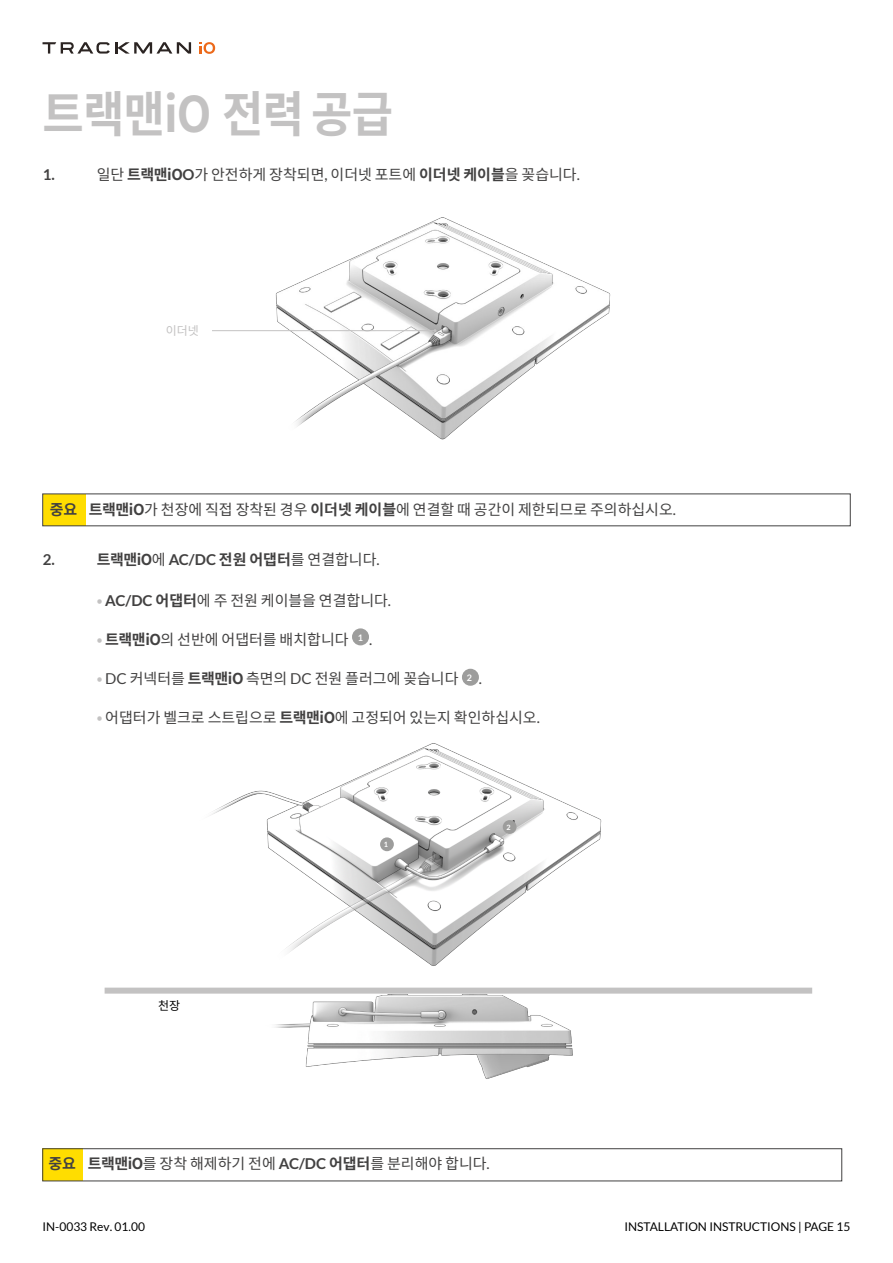
<style>
.page{position:relative;width:893px;height:1263px;background:#fff}
.page>*{position:absolute;margin:0;border:0;box-sizing:border-box;transform-origin:0 0}
.t1{font:700 49.05px "Noto Sans KR";letter-spacing:-.02em;color:#c3c2c2;scale:.92 1}
.t2{font:15px "Noto Sans KR";color:#424141}
.t3{font:700 15px "Noto Sans KR";letter-spacing:-.03em;color:#424141}
.t4{font:700 15px "Lato";color:#424141}
.t5{font:12px "Lato";color:#000}
.t6{font:12px "Lato";color:#000}
.t7{font:12px "Noto Sans KR";color:#c3c2c2}
.t8{font:12px "Noto Sans KR";color:#000}
.t9{font:700 7.35px "Lato";color:#fff}
.s1{font-weight:700}
.s2{font-family:"Lato";font-weight:700}
.s3{font-family:"Lato"}
.s4{font-weight:400}
.s5{font-family:"Lato";font-weight:400}
.s6{font-weight:700;color:#c3c2c2}
</style>
<div class="page">
<svg style="left:43px;top:42px;width:148px;height:12px"></svg>
<svg style="left:200px;top:42px;width:15px;height:12px"></svg>
<img style="left:211px;top:743px;width:391px;height:145px">
<div style="left:380px;top:837px;width:14px;height:14px;background:#9d9d9c;border-radius:50%"></div>
<div style="left:503px;top:820px;width:13px;height:14px;background:#9d9d9c;border-radius:50%"></div>
<img style="left:153px;top:217px;width:576px;height:277px">
<hr style="left:212px;top:330px;width:223px;height:1px;background:#c3c2c2">
<div style="left:43px;top:494px;width:42px;height:32px;background:#fd0"></div>
<div style="left:352px;top:628px;width:17px;height:17px;background:#9d9d9c;border-radius:50%"></div>
<div style="left:462px;top:669px;width:17px;height:17px;background:#9d9d9c;border-radius:50%"></div>
<img style="left:247px;top:888px;width:390px;height:191px">
<div style="left:43px;top:1149px;width:40px;height:32px;background:#fd0"></div>
<div style="left:43px;top:1148px;width:799px;height:33px;border:1px solid #424141"></div>
<div style="left:105px;top:987px;width:707px;height:6px;background:#c3c2c2"></div>
<h1 class="t1" style="left:43px;top:87px;width:383px">트랙맨iO 전력 공급</h1>
<p class="t4" style="left:43px;top:166px;width:14px">1.</p>
<p class="t2" style="left:97px;top:166px;width:485px">일단 <span class="s1">트랙맨iO</span><span class="s2">O</span>가 안전하게 장착되면<span class="s3">,</span> 이더넷 포트에 <span class="s1">이더넷 케이블</span>을 꽂습니다<span class="s3">.</span></p>
<p class="t7" style="left:166px;top:324px;width:35px">이더넷</p>
<p class="t2" style="left:50px;top:501px;width:628px"><span class="s1">중요 트랙맨iO</span>가 천장에 직접 장착된 경우 <span class="s1">이더넷 케이블</span>에 연결할 때 공간이 제한되므로 주의하십시오<span class="s3">.</span></p>
<p class="t4" style="left:43px;top:551px;width:14px">2.</p>
<p class="t3" style="left:97px;top:551px;width:285px">트랙맨iO<span class="s4">에</span> <span class="s3">AC/DC</span> 전원 어댑터<span class="s4">를 연결합니다</span><span class="s5">.</span></p>
<p class="t2" style="left:97px;top:592px;width:296px"><span class="s6">•</span> <span class="s2">AC/DC</span> <span class="s1">어댑터</span>에 주 전원 케이블을 연결합니다<span class="s3">.</span></p>
<p class="t2" style="left:97px;top:631px;width:277px"><span class="s6">•</span> <span class="s1">트랙맨iO</span>의 선반에 어댑터를 배치합니다 <sup>1</sup> <span class="s3">.</span></p>
<p class="t2" style="left:97px;top:670px;width:387px"><span class="s6">•</span> <span class="s3">DC</span> 커넥터를 <span class="s1">트랙맨iO</span> 측면의 <span class="s3">DC</span> 전원 플러그에 꽂습니다 <sup>2</sup> <span class="s3">.</span></p>
<p class="t2" style="left:97px;top:709px;width:445px"><span class="s6">•</span> 어댑터가 벨크로 스트립으로 <span class="s1">트랙맨iO</span>에 고정되어 있는지 확인하십시오<span class="s3">.</span></p>
<p class="t9" style="left:384px;top:840px;width:6px">1</p>
<p class="t9" style="left:507px;top:823px;width:6px">2</p>
<p class="t8" style="left:158px;top:999px;width:24px">천장</p>
<p class="t2" style="left:48px;top:1155px;width:443px"><span class="s1">중요 트랙맨iO</span>를 장착 해제하기 전에 <span class="s2">AC/DC</span> <span class="s1">어댑터</span>를 분리해야 합니다<span class="s3">.</span></p>
<p class="t6" style="left:43px;top:1220px;width:104px">IN-0033 Rev. 01.00</p>
<p class="t5" style="left:624px;top:1220px;width:228px">INSTALLATION INSTRUCTIONS | PAGE 15</p>
</div>
